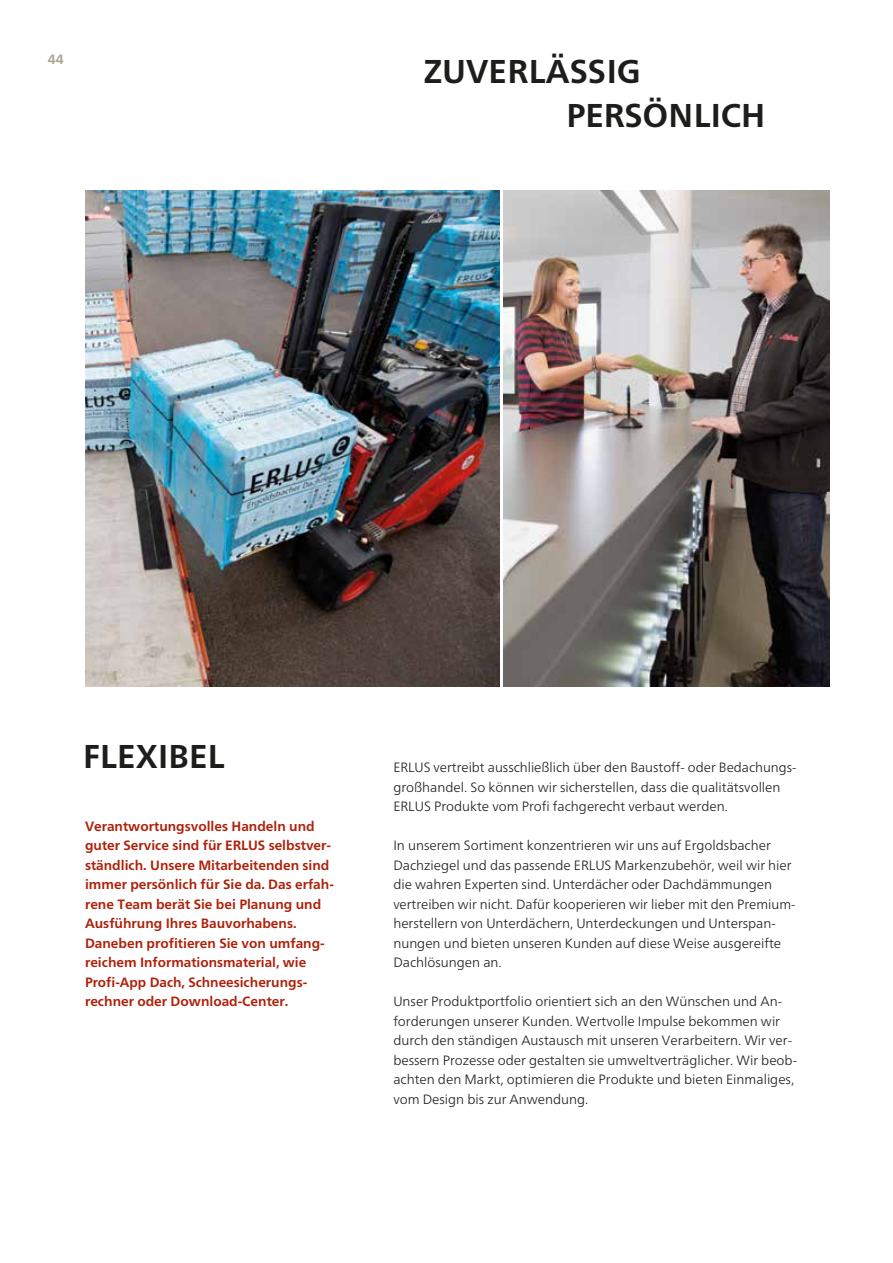
<style>
.page{position:relative;width:893px;height:1263px;background:#fff}
.page>*{position:absolute;margin:0;border:0;box-sizing:border-box;transform-origin:0 0}
.t1{font:700 33px "Frutiger Neue LT Pro";color:#1d1d1b}
.t2{font:300 13.5px/19.5px "Frutiger Neue LT Pro";color:#1d1d1b}
.t3{font:700 13.5px/19.5px "Frutiger Neue LT Pro";color:#af2009}
.t4{font:700 13.5px "Frutiger Neue LT Pro";color:#aaa293}
</style>
<div class="page">
<img style="left:85px;top:191px;width:415px;height:496px">
<img style="left:504px;top:191px;width:325px;height:496px">
<p class="t4" style="left:48px;top:54px;width:18px">44</p>
<h1 class="t1" style="left:424px;top:58px;width:218px">ZUVERLÄSSIG</h1>
<h1 class="t1" style="left:566px;top:102px;width:200px">PERSÖNLICH</h1>
<h1 class="t1" style="left:83px;top:742px;width:143px">FLEXIBEL</h1>
<p class="t3" style="left:85px;top:817px;width:250px">Verantwortungsvolles Handeln und guter Service sind für ERLUS selbstver&shy;ständlich. Unsere Mitarbeitenden sind immer persönlich für Sie da. Das erfah&shy;rene Team berät Sie bei Planung und Ausführung Ihres Bauvorhabens.<br>Daneben profitieren Sie von umfang&shy;reichem Informationsmaterial, wie Profi-App Dach, Schneesicherungs - rechner oder Download-Center.</p>
<p class="t2" style="left:393px;top:759px;width:405px">ERLUS vertreibt ausschließlich über den Baustoff- oder Bedachungs&shy;großhandel. So können wir sicherstellen, dass die qualitäts vollen<br>ERLUS Produkte vom Profi fachgerecht verbaut werden.</p>
<p class="t2" style="left:393px;top:837px;width:404px">In unserem Sortiment konzentrieren wir uns auf Ergoldsbacher Dachziegel und das passende ERLUS Markenzubehör, weil wir hier die wahren Experten sind. Unterdächer oder Dachdämmungen vertreiben wir nicht. Dafür kooperieren wir lieber mit den Premium - herstellern von Unterdächern, Unterdeckungen und Unterspan&shy;nungen und bieten unseren Kunden auf diese Weise ausgereifte Dach lösungen an.</p>
<p class="t2" style="left:393px;top:993px;width:405px">Unser Produktportfolio orientiert sich an den Wünschen und An&shy;forderungen unserer Kunden. Wertvolle Impulse bekommen wir durch den ständigen Austausch mit unseren Verarbeitern. Wir ver&shy;bessern Prozesse oder gestalten sie umweltverträglicher. Wir beob&shy;achten den Markt, optimieren die Produkte und bieten Einmaliges, vom Design bis zur Anwendung.</p>
</div>
